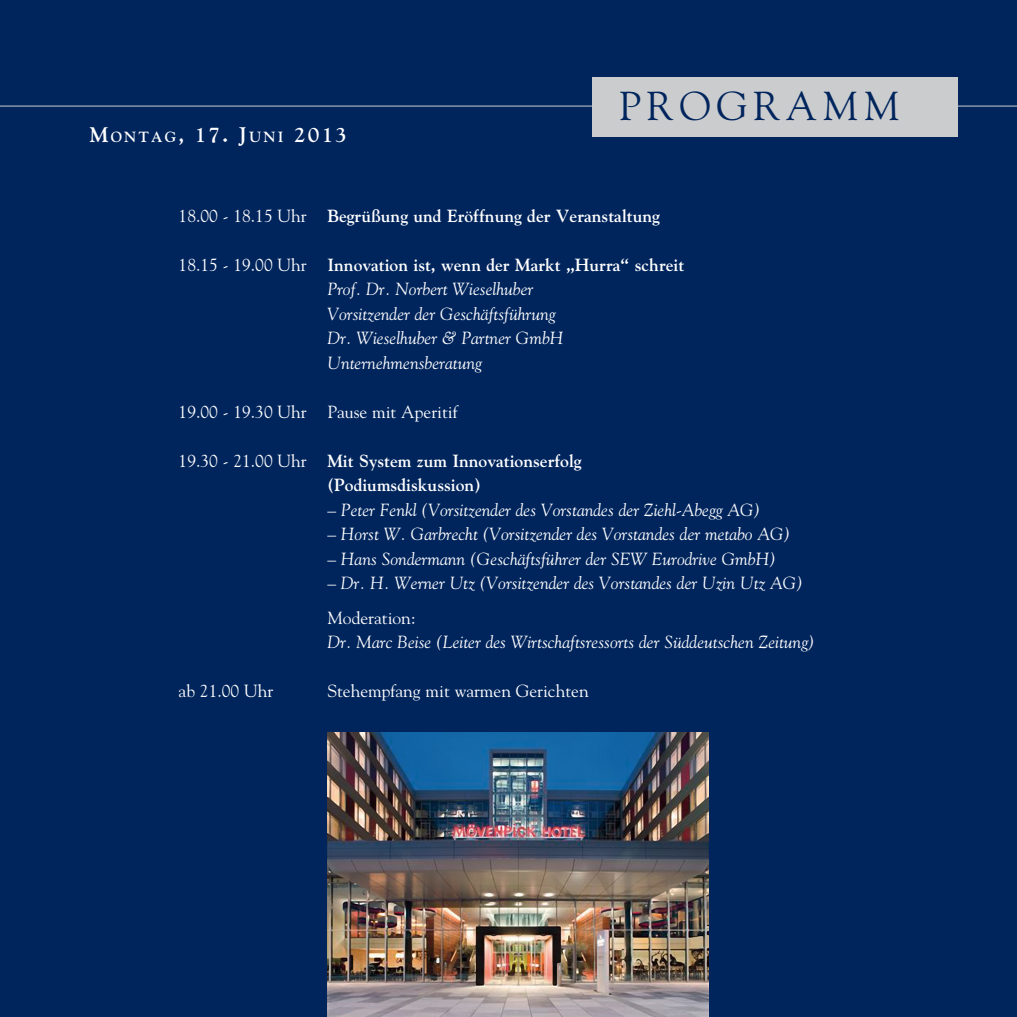
<style>
.page{position:relative;width:1017px;height:1017px;background:#00255d}
.page>*{position:absolute;margin:0;border:0;box-sizing:border-box;transform-origin:0 0}
.t1{font:40.25px "Goudy";letter-spacing:.14em;color:#00255d}
.t2{font:700 21px "Goudy";letter-spacing:.1em;color:#fff}
.t3{font:italic 17.5px/24.5px "Goudy";color:#fff}
.t4{font:700 17.5px/24.5px "Goudy";color:#fff}
.t5{font:17.5px "Goudy";color:#fff}
.s1{font-size:14.7px}
.s2{font-weight:400}
.s3{font-style:normal}
.s4{font-weight:700;font-style:normal}
</style>
<div class="page">
<svg style="left:0;top:105px;width:1017px;height:32px"></svg>
<div style="left:592px;top:77px;width:365px;height:59px;background:#cbccce"></div>
<img style="left:327px;top:732px;width:382px;height:285px">
<p class="t2" style="left:90px;top:127px;width:259px">M<span class="s1">ONTAG</span>, 17. J<span class="s1">UNI</span> 2013</p>
<h1 class="t1" style="left:619px;top:90px;width:283px">PROGRAMM</h1>
<p class="t4" style="left:179px;top:205px;width:483px"><span class="s2">18.00 - 18.15 Uhr</span> Begrüßung und Eröffnung der Veranstaltung</p>
<p class="t3" style="left:327px;top:254px;width:358px;text-indent:-149px"><span class="s3">18.15 - 19.00 Uhr</span> <span class="s4">Innovation ist, wenn der Markt „Hurra“ schreit </span>Prof. Dr. Norbert Wieselhuber<br>Vorsitzender der Geschäftsführung<br>Dr. Wieselhuber &amp; Partner GmbH Unternehmensberatung</p>
<p class="t5" style="left:179px;top:405px;width:280px">19.00 - 19.30 Uhr Pause mit Aperitif</p>
<p class="t4" style="left:327px;top:450px;width:256px;text-indent:-149px"><span class="s2">19.30 - 21.00 Uhr</span> Mit System zum Innovationserfolg (Podiumsdiskussion)</p>
<p class="t3" style="left:327px;top:499px;width:435px"><span class="s3">–</span> Peter Fenkl (Vorsitzender des Vorstandes der Ziehl-Abegg AG)</p>
<p class="t3" style="left:327px;top:523px;width:465px"><span class="s3">–</span> Horst W. Garbrecht (Vorsitzender des Vorstandes der metabo AG)</p>
<p class="t3" style="left:327px;top:548px;width:450px"><span class="s3">–</span> Hans Sondermann (Geschäftsführer der SEW Eurodrive GmbH)</p>
<p class="t3" style="left:327px;top:567px;width:477px;line-height:34.5px"><span class="s3">–</span> Dr. H. Werner Utz (Vorsitzender des Vorstandes der Uzin Utz AG)<br><span class="s3">Moderation:</span></p>
<p class="t3" style="left:327px;top:631px;width:489px">Dr. Marc Beise (Leiter des Wirtschaftsressorts der Süddeutschen Zeitung)</p>
<p class="t5" style="left:179px;top:684px;width:96px">ab 21.00 Uhr</p>
<p class="t5" style="left:327px;top:684px;width:263px">Stehempfang mit warmen Gerichten</p>
</div>
